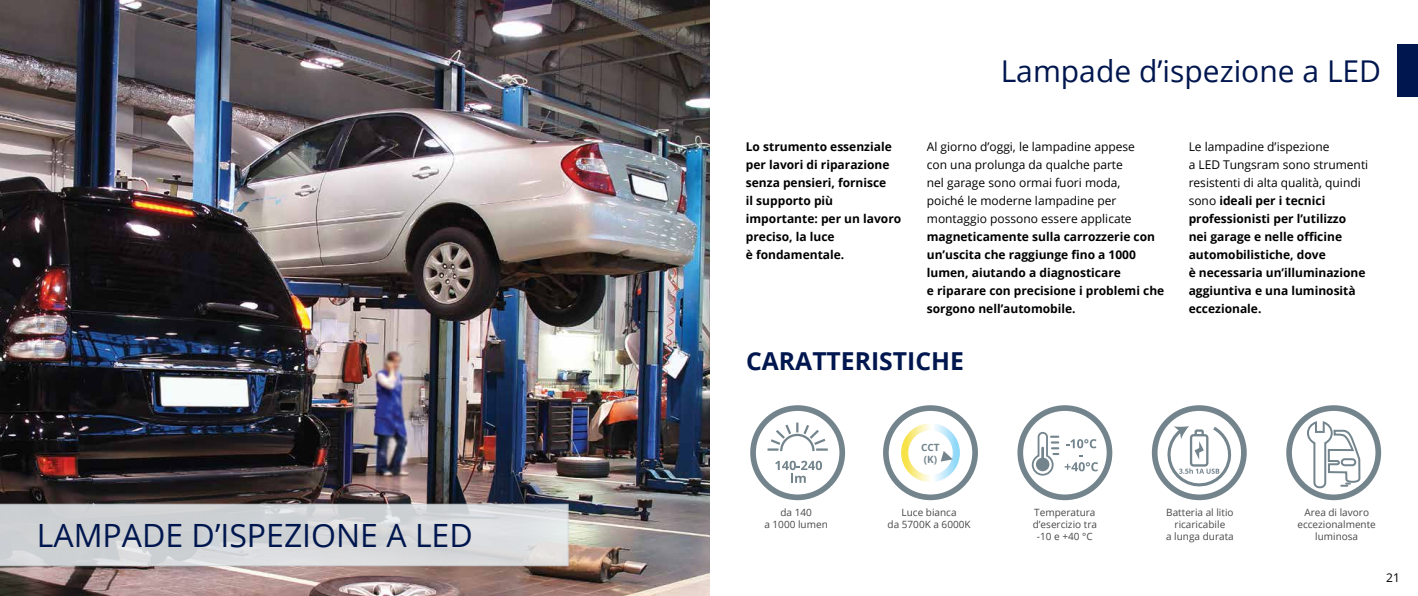
<style>
.page{position:relative;width:1418px;height:596px;background:#fff}
.page>*{position:absolute;margin:0;border:0;box-sizing:border-box;transform-origin:0 0}
.t1{font:32px "Open Sans";color:#00164e}
.t2{font:30px "Open Sans";color:#00164e}
.t3{font:700 24.7px "Open Sans";color:#00164e}
.t4{font:700 12px/18px "Open Sans";color:#000}
.t5{font:12px/18px "Open Sans";color:#000}
.t6{font:10px/12px "Open Sans";color:#48484a;text-align:center}
.t7{font:700 10px/12px "Open Sans";color:#73848d}
.s1{font-weight:400}
</style>
<div class="page">
<img style="left:0;top:0;width:709px;height:595px">
<svg style="left:0;top:503px;width:568px;height:63px;background:#d1d4d6"></svg>
<div style="left:1397px;top:44px;width:20px;height:52px;background:#00164e"></div>
<svg style="left:1288px;top:407px;width:90px;height:90px"></svg>
<div style="left:1286px;top:405px;width:95px;height:95px;border:6px solid #73848d;border-radius:50%"></div>
<svg style="left:1305px;top:419px;width:56px;height:82px"></svg>
<svg style="left:753px;top:408px;width:89px;height:89px"></svg>
<div style="left:750px;top:405px;width:95px;height:95px;border:6px solid #73848d;border-radius:50%"></div>
<svg style="left:775px;top:460px;width:47px;height:22px"></svg>
<svg style="left:765px;top:420px;width:65px;height:33px"></svg>
<div style="left:1017px;top:405px;width:95px;height:95px;border:6px solid #73848d;border-radius:50%"></div>
<svg style="left:1031px;top:431px;width:27px;height:45px"></svg>
<svg style="left:1066px;top:439px;width:30px;height:9px"></svg>
<svg style="left:1064px;top:455px;width:33px;height:16px"></svg>
<svg style="left:1154px;top:408px;width:89px;height:89px"></svg>
<div style="left:1151px;top:405px;width:95px;height:95px;border:6px solid #73848d;border-radius:50%"></div>
<svg style="left:1167px;top:423px;width:63px;height:65px"></svg>
<svg style="left:885px;top:408px;width:90px;height:89px"></svg>
<div style="left:883px;top:405px;width:94px;height:95px;border:6px solid #73848d;border-radius:50%"></div>
<svg style="left:901px;top:423px;width:58px;height:59px"></svg>
<h1 class="t1" style="left:37px;top:513px;width:437px">LAMPADE D’ISPEZIONE A LED</h1>
<h2 class="t2" style="left:1000px;top:50px;width:382px">Lampade d’ispezione a LED</h2>
<p class="t4" style="left:746px;top:137px;width:157px">Lo strumento essenziale per lavori di riparazione senza pensieri, fornisce<br>il supporto più importante: per un lavoro preciso, la luce<br>è fondamentale.</p>
<p class="t4" style="left:1188px;top:137px;width:181px"><span class="s1">Le lampadine d’ispezione<br>a LED Tungsram sono strumenti resistenti di alta qualità, quindi sono</span> ideali per i tecnici professionisti per l’utilizzo<br>nei garage e nelle officine automobilistiche, dove<br>è necessaria un’illuminazione aggiuntiva e una luminosità eccezionale.</p>
<p class="t5" style="left:926px;top:137px;width:210px">Al giorno d’oggi, le lampadine appese con una prolunga da qualche parte nel garage sono ormai fuori moda, poiché le moderne lampadine per montaggio possono essere applicate</p>
<p class="t4" style="left:926px;top:227px;width:239px">magneticamente sulla carrozzerie con un’uscita che raggiunge fino a 1000 lumen, aiutando a diagnosticare<br>e riparare con precisione i problemi che sorgono nell’automobile.</p>
<h3 class="t3" style="left:746px;top:343px;width:219px">CARATTERISTICHE</h3>
<p class="t7" style="left:921px;top:440px;width:20px">CCT (K)</p>
<p class="t6" style="left:764px;top:505px;width:65px">da 140<br>a 1000 lumen</p>
<p class="t6" style="left:1032px;top:505px;width:66px">Temperatura d’esercizio tra -10 e +40 °C</p>
<p class="t6" style="left:1166px;top:505px;width:69px">Batteria al litio ricaricabile<br>a lunga durata</p>
<p class="t6" style="left:887px;top:505px;width:85px">Luce bianca<br>da 5700K a 6000K</p>
<p class="t6" style="left:1297px;top:506px;width:80px">Area di lavoro eccezionalmente luminosa</p>
<p class="t5" style="left:1386px;top:568px;width:15px">21</p>
</div>
